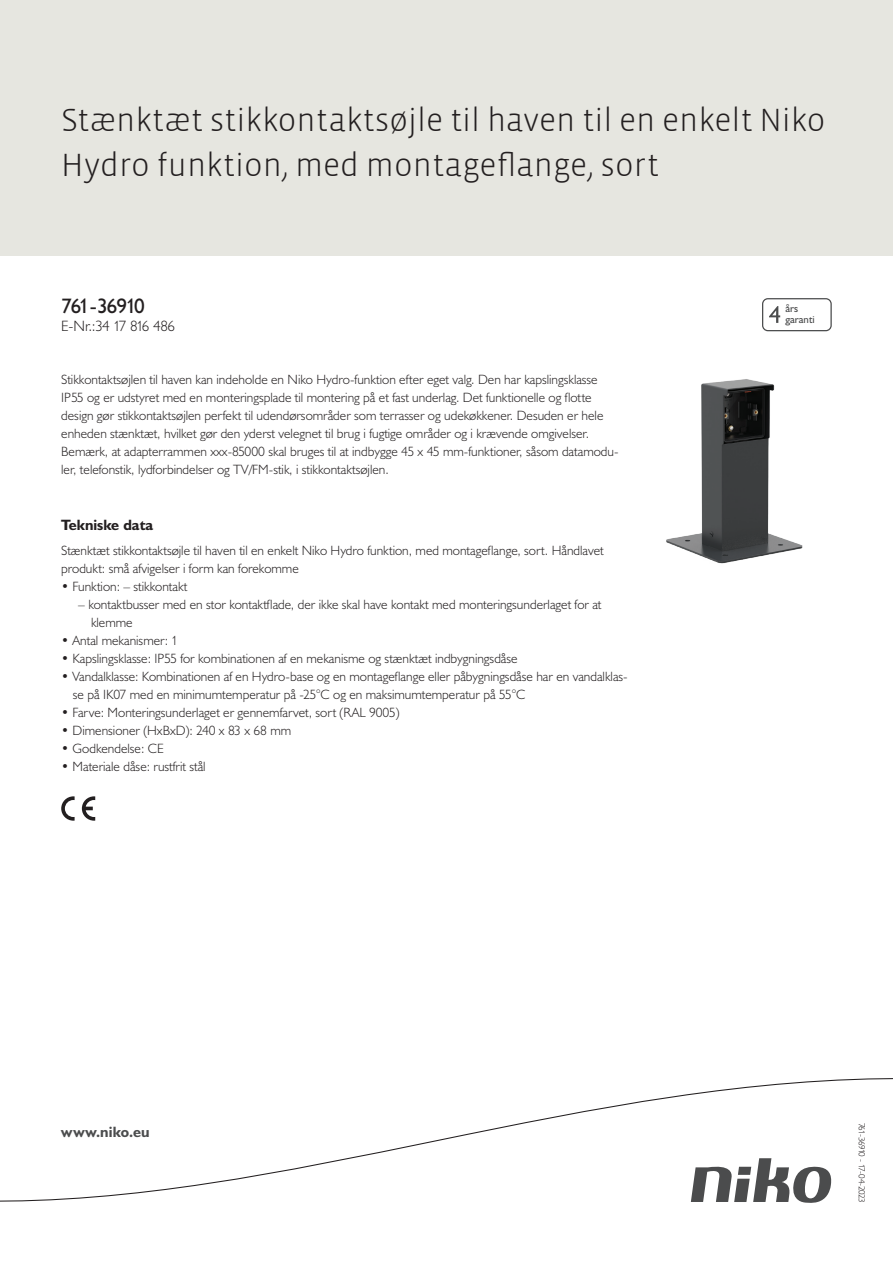
<style>
.page{position:relative;width:893px;height:1263px;background:#fff}
.page>*{position:absolute;margin:0;border:0;box-sizing:border-box;transform-origin:0 0}
.Title_datasheets{font:300 33px/45px "Vista Sans";color:#231f20}
.Article_number{font:21px "Humanist 521 BT";letter-spacing:-.05em;color:#231f20}
.ENumber{font:300 15px "Humanist 521 BT";letter-spacing:-.06em;color:#231f20}
.Titles_parts{font:700 15px "Humanist 521 BT";color:#231f20}
.titel_afbeelding{font:700 15px "Humanist 521 BT";letter-spacing:.005em;color:#4b4c4d}
.Platte_tekst_CAB{font:300 13.5px/18px "Humanist 521 BT";color:#231f20}
.USP_Bullets{font:300 13.5px/18px "Humanist 521 BT";color:#231f20}
.USP_Bullets_level_2{font:300 13.5px/18px "Humanist 521 BT";color:#231f20}
.t1{font:10.8px/10.8px "Humanist 521 BT";color:#4b4c4d}
.Revision{font:300 9px "Humanist 521 BT";letter-spacing:-.08em;color:#231f20}
</style>
<div class="page">
<div style="left:0;top:0;width:893px;height:255px;background:#e6e6e0"></div>
<svg style="left:82px;top:796px;width:13px;height:25px"></svg>
<svg style="left:61px;top:796px;width:14px;height:25px"></svg>
<svg style="left:762px;top:298px;width:70px;height:33px"></svg>
<svg style="left:0;top:1078px;width:893px;height:125px"></svg>
<img style="left:666px;top:379px;width:137px;height:185px">
<p class="Title_datasheets" style="left:61px;top:98px;width:766px">Stænktæt stikkontaktsøjle til haven til en enkelt Niko<br>Hydro funktion, med montageflange, sort</p>
<p class="Article_number" style="left:61px;top:293px;width:85px">761-36910</p>
<p class="ENumber" style="left:61px;top:316px;width:115px">E-Nr.:34 17 816 486</p>
<p class="Platte_tekst_CAB" style="left:61px;top:370px;width:559px">Stikkontaktsøjlen til haven kan indeholde en Niko Hydro-funktion efter eget valg. Den har kapslingsklasse IP55 og er udstyret med en monteringsplade til montering på et fast underlag. Det funktionelle og flotte design gør stikkontaktsøjlen perfekt til udendørsområder som terrasser og udekøkkener. Desuden er hele enheden stænktæt, hvilket gør den yderst velegnet til brug i fugtige områder og i krævende omgivelser.<br>Bemærk, at adapterrammen xxx-85000 skal bruges til at indbygge 45 x 45 mm-funktioner, såsom datamodu&shy;ler, telefonstik, lydforbindelser og TV/FM-stik, i stikkontaktsøjlen.</p>
<p class="Titles_parts" style="left:61px;top:516px;width:94px">Tekniske data</p>
<p class="Platte_tekst_CAB" style="left:61px;top:541px;width:544px">Stænktæt stikkontaktsøjle til haven til en enkelt Niko Hydro funktion, med montageflange, sort. Håndlavet produkt: små afvigelser i form kan forekomme</p>
<p class="USP_Bullets" style="left:61px;top:577px;width:128px">• Funktion: – stikkontakt</p>
<p class="USP_Bullets_level_2" style="left:91px;top:595px;width:512px;text-indent:-13px">– kontaktbusser med en stor kontaktflade, der ikke skal have kontakt med monteringsunderlaget for at klemme</p>
<p class="USP_Bullets" style="left:61px;top:631px;width:119px">• Antal mekanismer: 1</p>
<p class="USP_Bullets" style="left:61px;top:649px;width:458px">• Kapslingsklasse: IP55 for kombinationen af en mekanisme og stænktæt indbygningsdåse</p>
<p class="USP_Bullets" style="left:73px;top:667px;width:556px;text-indent:-12px">• Vandalklasse: Kombinationen af en Hydro-base og en montageflange eller påbygningsdåse har en vandalklas&shy;se på IK07 med en minimumtemperatur på -25°C og en maksimumtemperatur på 55°C</p>
<p class="USP_Bullets" style="left:61px;top:703px;width:340px">• Farve: Monteringsunderlaget er gennemfarvet, sort (RAL 9005)</p>
<p class="USP_Bullets" style="left:61px;top:721px;width:232px">• Dimensioner (HxBxD): 240 x 83 x 68 mm</p>
<p class="USP_Bullets" style="left:61px;top:739px;width:104px">• Godkendelse: CE</p>
<p class="USP_Bullets" style="left:61px;top:757px;width:146px">• Materiale dåse: rustfrit stål</p>
<p class="t1" style="left:785px;top:303px;width:31px">års garanti</p>
<p class="titel_afbeelding" style="left:61px;top:1122px;width:90px">www.niko.eu</p>
<p class="Revision" style="left:868px;top:1122px;width:82px;rotate:90deg">761-36910 - 17-04-2023</p>
</div>
